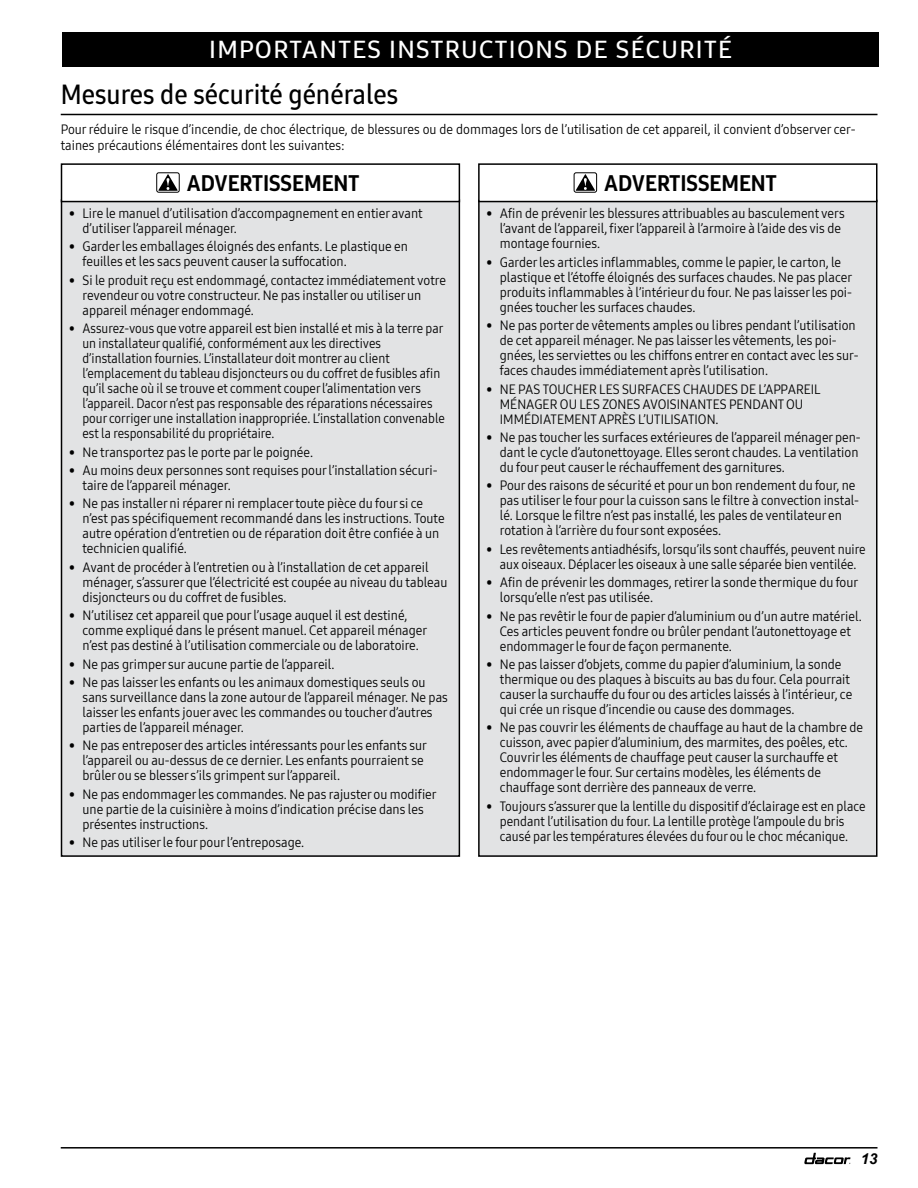
<style>
.page{position:relative;width:918px;height:1188px;background:#fff}
.page>*{position:absolute;margin:0;border:0;box-sizing:border-box;transform-origin:0 0}
.t1{font:27px "Samsung One 600 C";color:#000}
.t2{font:24px "Samsung One 600 C";letter-spacing:.05em;color:#fff;scale:1.1 1}
.t3{font:22.5px "Samsung One 800 C";color:#000}
.t4{font:italic 700 15px "Arial";color:#000}
.t5{font:13.5px/15px "Samsung One 400 C";color:#000}
</style>
<div class="page">
<svg style="left:804px;top:1153px;width:46px;height:11px"></svg>
<hr style="left:61px;top:1147px;width:817px;height:2px;background:#000">
<div style="left:62px;top:200px;width:397px;height:656px;background:#e2e3e4"></div>
<div style="left:156px;top:172px;width:24px;height:21px;border:1px solid #000;border-radius:2px"></div>
<svg style="left:158px;top:174px;width:20px;height:17px"></svg>
<div style="left:61px;top:163px;width:399px;height:39px;border:2px solid #000"></div>
<hr style="left:61px;top:114px;width:817px;height:1px;background:#000">
<div style="left:479px;top:200px;width:398px;height:656px;background:#e2e3e4"></div>
<div style="left:478px;top:200px;width:400px;height:657px;border:2px solid #000"></div>
<div style="left:574px;top:172px;width:23px;height:21px;border:1px solid #000;border-radius:2px"></div>
<svg style="left:576px;top:174px;width:19px;height:17px"></svg>
<div style="left:478px;top:163px;width:400px;height:39px;border:2px solid #000"></div>
<div style="left:62px;top:32px;width:817px;height:35px;background:#000"></div>
<h2 class="t2" style="left:209px;top:34px;width:477px">IMPORTANTES INSTRUCTIONS DE SÉCURITÉ</h2>
<h1 class="t1" style="left:61px;top:76px;width:339px">Mesures de sécurité générales</h1>
<p class="t5" style="left:61px;top:121px;width:797px;line-height:16.2px">Pour réduire le risque d’incendie, de choc électrique, de blessures ou de dommages lors de l’utilisation de cet appareil, il convient d’observer cer&shy;taines précautions élémentaires dont les suivantes:</p>
<h3 class="t3" style="left:187px;top:168px;width:174px">ADVERTISSEMENT</h3>
<p class="t5" style="left:82px;top:206px;width:342px;text-indent:-14px">• Lire le manuel d’utilisation d’accompagnement en entier avant d’utiliser l’appareil ménager.</p>
<p class="t5" style="left:82px;top:239px;width:327px;text-indent:-14px">• Garder les emballages éloignés des enfants. Le plastique en feuilles et les sacs peuvent causer la suffocation.</p>
<p class="t5" style="left:82px;top:272px;width:365px;text-indent:-14px">• Si le produit reçu est endommagé, contactez immédiatement votre revendeur ou votre constructeur. Ne pas installer ou utiliser un appareil ménager endommagé.</p>
<p class="t5" style="left:83px;top:321px;width:364px;text-indent:-14px">• Assurez-vous que votre appareil est bien installé et mis à la terre par un installateur qualifié, conformément aux les directives d’installation fournies. L’installateur doit montrer au client l’emplacement du tableau disjoncteurs ou du coffret de fusibles afin qu’il sache où il se trouve et comment couper l’alimentation vers l’appareil. Dacor n’est pas responsable des réparations nécessaires pour corriger une installation inappropriée. L’installation convenable est la responsabilité du propriétaire.</p>
<p class="t5" style="left:69px;top:444px;width:246px">• Ne transportez pas le porte par le poignée.</p>
<p class="t5" style="left:82px;top:463px;width:357px;text-indent:-14px">• Au moins deux personnes sont requises pour l’installation sécuri&shy;taire de l’appareil ménager.</p>
<p class="t5" style="left:82px;top:496px;width:364px;text-indent:-14px">• Ne pas installer ni réparer ni remplacer toute pièce du four si ce n’est pas spécifiquement recommandé dans les instructions. Toute autre opération d’entretien ou de réparation doit être confiée à un technicien qualifié.</p>
<p class="t5" style="left:82px;top:559px;width:366px;text-indent:-14px">• Avant de procéder à l’entretien ou à l’installation de cet appareil ménager, s’assurer que l’électricité est coupée au niveau du tableau disjoncteurs ou du coffret de fusibles.</p>
<p class="t5" style="left:82px;top:608px;width:346px;text-indent:-14px">• N’utilisez cet appareil que pour l’usage auquel il est destiné, comme expliqué dans le présent manuel. Cet appareil ménager n’est pas destiné à l’utilisation commerciale ou de laboratoire.</p>
<p class="t5" style="left:69px;top:656px;width:267px">• Ne pas grimper sur aucune partie de l’appareil.</p>
<p class="t5" style="left:82px;top:675px;width:367px;text-indent:-14px">• Ne pas laisser les enfants ou les animaux domestiques seuls ou sans surveillance dans la zone autour de l’appareil ménager. Ne pas laisser les enfants jouer avec les commandes ou toucher d’autres parties de l’appareil ménager.</p>
<p class="t5" style="left:82px;top:738px;width:346px;text-indent:-14px">• Ne pas entreposer des articles intéressants pour les enfants sur l’appareil ou au-dessus de ce dernier. Les enfants pourraient se brûler ou se blesser s’ils grimpent sur l’appareil.</p>
<p class="t5" style="left:82px;top:786px;width:356px;text-indent:-14px">• Ne pas endommager les commandes. Ne pas rajuster ou modifier une partie de la cuisinière à moins d’indication précise dans les présentes instructions.</p>
<p class="t5" style="left:69px;top:835px;width:237px">• Ne pas utiliser le four pour l’entreposage.</p>
<h3 class="t3" style="left:604px;top:168px;width:174px">ADVERTISSEMENT</h3>
<p class="t5" style="left:500px;top:206px;width:346px;text-indent:-14px">• Afin de prévenir les blessures attribuables au basculement vers l’avant de l’appareil, fixer l’appareil à l’armoire à l’aide des vis de montage fournies.</p>
<p class="t5" style="left:500px;top:254px;width:354px;text-indent:-14px">• Garder les articles inflammables, comme le papier, le carton, le plastique et l’étoffe éloignés des surfaces chaudes. Ne pas placer produits inflammables à l’intérieur du four. Ne pas laisser les poi&shy;gnées toucher les surfaces chaudes.</p>
<p class="t5" style="left:500px;top:318px;width:360px;text-indent:-14px">• Ne pas porter de vêtements amples ou libres pendant l’utilisation de cet appareil ménager. Ne pas laisser les vêtements, les poi&shy;gnées, les serviettes ou les chiffons entrer en contact avec les sur&shy;faces chaudes immédiatement après l’utilisation.</p>
<p class="t5" style="left:500px;top:381px;width:322px;text-indent:-14px">• NE PAS TOUCHER LES SURFACES CHAUDES DE L’APPAREIL<br>MÉNAGER OU LES ZONES AVOISINANTES PENDANT OU<br>IMMÉDIATEMENT APRÈS L’UTILISATION.</p>
<p class="t5" style="left:500px;top:430px;width:362px;text-indent:-14px">• Ne pas toucher les surfaces extérieures de l’appareil ménager pen&shy;dant le cycle d’autonettoyage. Elles seront chaudes. La ventilation du four peut causer le réchauffement des garnitures.</p>
<p class="t5" style="left:500px;top:478px;width:361px;text-indent:-14px">• Pour des raisons de sécurité et pour un bon rendement du four, ne pas utiliser le four pour la cuisson sans le filtre à convection instal&shy;lé. Lorsque le filtre n’est pas installé, les pales de ventilateur en rotation à l’arrière du four sont exposées.</p>
<p class="t5" style="left:486px;top:541px;width:381px;text-align:center">• Les revêtements antiadhésifs, lorsqu’ils sont chauffés, peuvent nuire aux oiseaux. Déplacer les oiseaux à une salle séparée bien ventilée.</p>
<p class="t5" style="left:500px;top:575px;width:360px;text-indent:-14px">• Afin de prévenir les dommages, retirer la sonde thermique du four lorsqu’elle n’est pas utilisée.</p>
<p class="t5" style="left:500px;top:608px;width:363px;text-indent:-14px">• Ne pas revêtir le four de papier d’aluminium ou d’un autre matériel.<br>Ces articles peuvent fondre ou brûler pendant l’autonettoyage et endommager le four de façon permanente.</p>
<p class="t5" style="left:500px;top:656px;width:354px;text-indent:-14px">• Ne pas laisser d’objets, comme du papier d’aluminium, la sonde thermique ou des plaques à biscuits au bas du four. Cela pourrait causer la surchauffe du four ou des articles laissés à l’intérieur, ce qui crée un risque d’incendie ou cause des dommages.</p>
<p class="t5" style="left:500px;top:720px;width:365px;text-indent:-14px">• Ne pas couvrir les éléments de chauffage au haut de la chambre de cuisson, avec papier d’aluminium, des marmites, des poêles, etc.<br>Couvrir les éléments de chauffage peut causer la surchauffe et endommager le four. Sur certains modèles, les éléments de chauffage sont derrière des panneaux de verre.</p>
<p class="t5" style="left:486px;top:798px;width:381px;text-align:center">• Toujours s’assurer que la lentille du dispositif d’éclairage est en place pendant l’utilisation du four. La lentille protège l’ampoule du bris<br>causé par les températures élevées du four ou le choc mécanique.</p>
<p class="t4" style="left:861px;top:1148px;width:18px">13</p>
</div>
